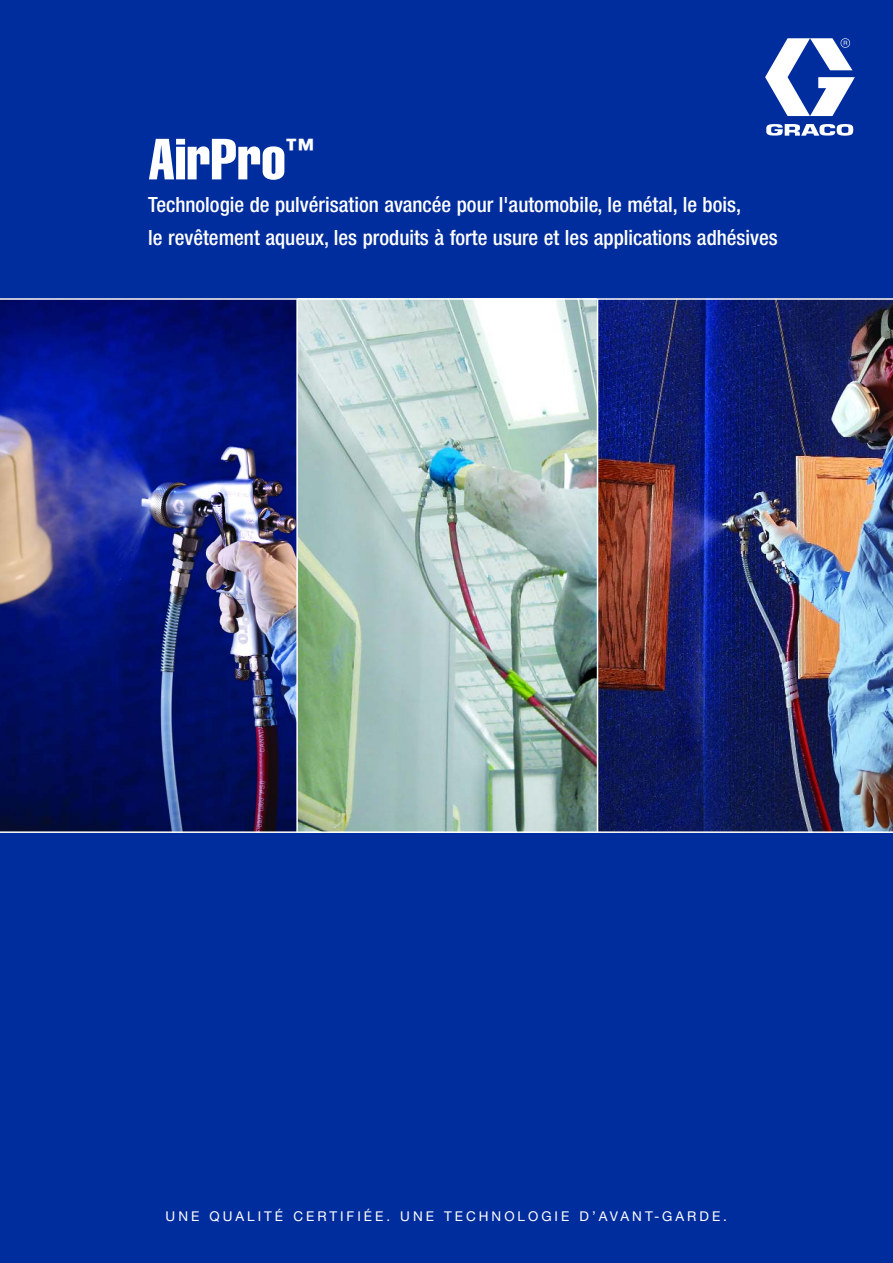
<style>
.page{position:relative;width:893px;height:1263px;background:#002d9d}
.page>*{position:absolute;margin:0;border:0;box-sizing:border-box;transform-origin:0 0}
.t1{font:57px "Helvetica LT Std Comp";color:#fff}
.t2{font:500 condensed 21px/33px "Helvetica Neue LT Std";color:#fff}
.t3{font:13.5px "Helvetica Neue LT Std";letter-spacing:.22em;color:#fff}
</style>
<div class="page">
<img style="left:0;top:300px;width:893px;height:531px">
<svg style="left:765px;top:38px;width:90px;height:98px"></svg>
<hr style="left:0;top:298px;width:893px;height:2px;background:#fff">
<hr style="left:0;top:831px;width:893px;height:2px;background:#fff">
<hr style="left:296px;top:299px;width:2px;height:533px;background:#fff">
<hr style="left:597px;top:299px;width:1px;height:533px;background:#fff">
<h1 class="t1" style="left:148px;top:139px;width:167px">AirPro<sup>™</sup></h1>
<p class="t2" style="left:148px;top:190px;width:631px">Technologie de pulvérisation avancée pour l'automobile, le métal, le bois,<br>le revêtement aqueux, les produits à forte usure et les applications adhésives</p>
<p class="t3" style="left:166px;top:1212px;width:563px">UNE QUALITÉ CERTIFIÉE. UNE TECHNOLOGIE D’AVANT-GARDE.</p>
</div>
